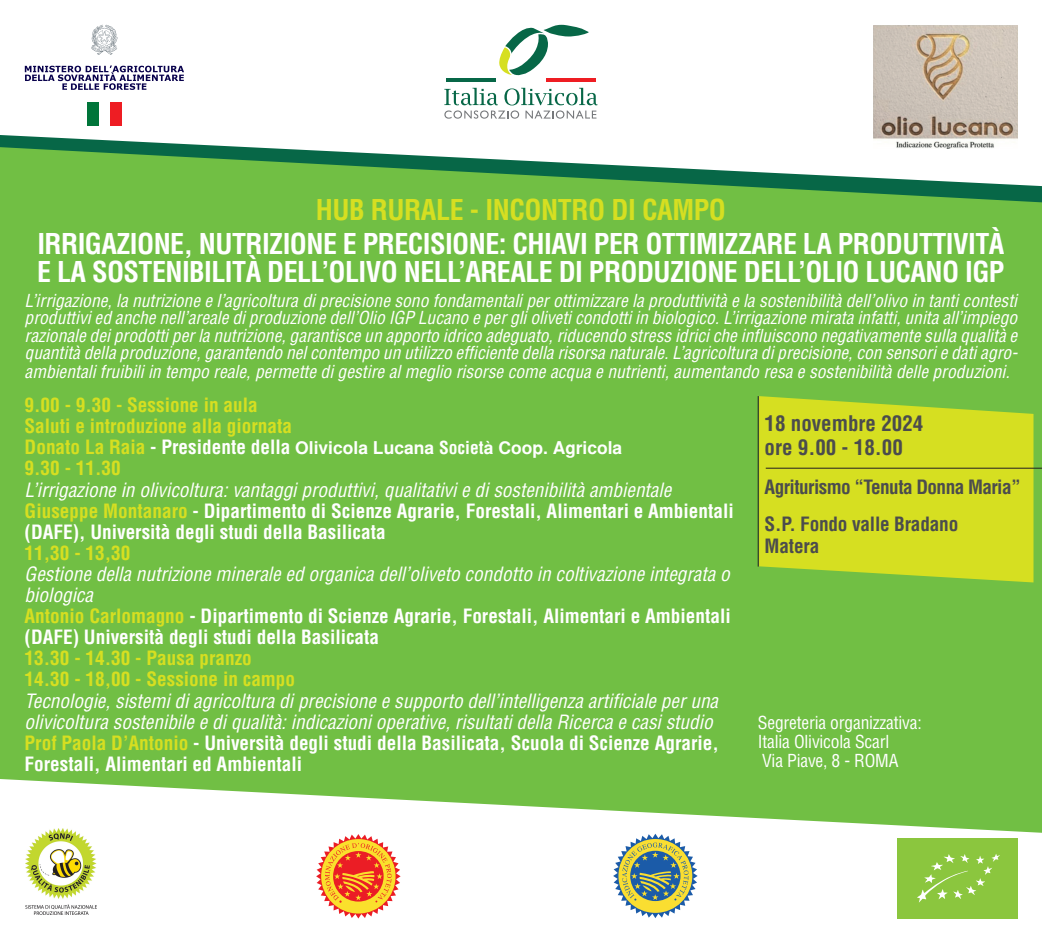
<style>
.page{position:relative;width:1042px;height:943px;background:#fff}
.page>*{position:absolute;margin:0;border:0;box-sizing:border-box;transform-origin:0 0}
.t1{font:700 condensed 28px/28px "Helvetica";letter-spacing:-.02em;color:#fff}
.t2{font:700 condensed 28px "Helvetica";letter-spacing:-.015em;color:#d6df21}
.t3{font:700 condensed 21px/24.5px "Helvetica";color:#4b4c4d}
.t4{font:700 condensed 19.25px/21px "Helvetica";color:#fff}
.t5{font:italic condensed 19.25px/21px "Helvetica";color:#fff}
.t6{font:700 condensed 19.25px/21px "Helvetica";color:#d6df21}
.t7{font:700 condensed 19.25px/36.8px "Helvetica";letter-spacing:-.03em;color:#4b4c4d}
.t8{font:italic condensed 17.5px/17.5px "Helvetica";color:#fff;text-align:justify}
.t9{font:700 17.5px "Nimbus San L";color:#fff}
.t10{font:condensed 17.5px/19.2px "Helvetica";letter-spacing:-.01em;color:#fff}
.s1{font-family:"Helvetica";font-stretch:condensed;font-size:19.25px;color:#d6df21}
.s2{font-family:"Helvetica";font-stretch:condensed;font-size:19.25px}
.s3{font-family:"Helvetica";font-stretch:condensed}
.s4{font-weight:400;font-style:italic}
.s5{color:#d6df21}
.s6{font-weight:700;font-style:normal;color:#d6df21}
.s7{font-weight:700;font-style:normal}
</style>
<div class="page">
<div style="left:0;top:147px;width:1042px;height:632px;background:#71bf44"></div>
<svg style="left:759px;top:396px;width:274px;height:186px;background:#ccdb24"></svg>
<hr style="left:758px;top:396px;width:1px;height:170px;background:#231f20">
<hr style="left:766px;top:468px;width:276px;height:1px;background:#231f20">
<svg style="left:1px;top:779px;width:1041px;height:140px"></svg>
<svg style="left:316px;top:834px;width:84px;height:84px"></svg>
<svg style="left:613px;top:833px;width:84px;height:85px"></svg>
<div style="left:897px;top:838px;width:120px;height:80px;background:#8bc63e"></div>
<svg style="left:917px;top:854px;width:83px;height:48px"></svg>
<svg style="left:91px;top:25px;width:26px;height:30px"></svg>
<div style="left:110px;top:102px;width:12px;height:23px;background:#ee1d23"></div>
<div style="left:87px;top:102px;width:11px;height:23px;background:#00753a"></div>
<svg style="left:25px;top:66px;width:159px;height:24px"></svg>
<hr style="left:446px;top:78px;width:50px;height:4px;background:#076747">
<hr style="left:546px;top:78px;width:50px;height:4px;background:#ee1d23">
<svg style="left:499px;top:25px;width:90px;height:51px"></svg>
<svg style="left:444px;top:88px;width:153px;height:31px"></svg>
<img style="left:26px;top:828px;width:71px;height:86px">
<img style="left:873px;top:26px;width:144px;height:122px">
<h1 class="t2" style="left:316px;top:193px;width:412px">HUB RURALE - INCONTRO DI CAMPO</h1>
<h1 class="t1" style="left:37px;top:230px;width:968px">IRRIGAZIONE, NUTRIZIONE E PRECISIONE: CHIAVI PER OTTIMIZZARE LA PRODUTTIVITÀ<br>E LA SOSTENIBILITÀ DELL’OLIVO NELL’AREALE DI PRODUZIONE DELL’OLIO LUCANO IGP</h1>
<p class="t8" style="left:25px;top:291px;width:994px">L’irrigazione, la nutrizione e l’agricoltura di precisione sono fondamentali per ottimizzare la produttività e la sostenibilità dell’olivo in tanti contesti produttivi ed anche nell’areale di produzione dell’Olio IGP Lucano e per gli oliveti condotti in biologico. L’irrigazione mirata infatti, unita all’impiego razionale dei prodotti per la nutrizione, garantisce un apporto idrico adeguato, riducendo stress idrici che influiscono negativamente sulla qualità e quantità della produzione, garantendo nel contempo un utilizzo efficiente della risorsa naturale. L’agricoltura di precisione, con sensori e dati agro-</p>
<p class="t8" style="left:25px;top:363px;width:986px">ambientali fruibili in tempo reale, permette di gestire al meglio risorse come acqua e nutrienti, aumentando resa e sostenibilità delle produzioni.</p>
<p class="t6" style="left:25px;top:394px;width:269px">9.00 - 9.30 - Sessione in aula<br>Saluti e introduzione alla giornata</p>
<p class="t9" style="left:25px;top:437px;width:599px"><span class="s1">Donato La Raia</span> <span class="s2">- Presidente della</span> Olivicola Lucana <span class="s3">Societ</span>à Coop. Agricola</p>
<p class="t6" style="left:25px;top:457px;width:98px">9.30 - 11.30</p>
<p class="t4" style="left:25px;top:479px;width:711px"><span class="s4">L’irrigazione in olivicoltura: vantaggi produttivi, qualitativi e di sostenibilità ambientale<br></span><span class="s5">Giuseppe Montanaro</span> - Dipartimento di Scienze Agrarie, Forestali, Alimentari e Ambientali (DAFE), Università degli studi della Basilicata</p>
<p class="t6" style="left:25px;top:542px;width:107px">11,30 - 13,30</p>
<p class="t4" style="left:25px;top:563px;width:707px"><span class="s4">Gestione della nutrizione minerale ed organica dell’oliveto condotto in coltivazione integrata o biologica<br></span><span class="s5">Antonio Carlomagno</span> - Dipartimento di Scienze Agrarie, Forestali, Alimentari e Ambientali (DAFE) Università degli studi della Basilicata</p>
<p class="t6" style="left:25px;top:647px;width:272px">13.30 - 14.30 - Pausa pranzo<br>14.30 - 18,00 - Sessione in campo</p>
<p class="t5" style="left:25px;top:689px;width:696px">Tecnologie, sistemi di agricoltura di precisione e supporto dell’intelligenza artificiale per una olivicoltura sostenibile e di qualità: indicazioni operative, risultati della Ricerca e casi studio <span class="s6">Prof Paola D’Antonio</span> <span class="s7">- Università degli studi della Basilicata, Scuola di Scienze Agrarie, Forestali, Alimentari ed Ambientali</span></p>
<p class="t3" style="left:764px;top:411px;width:160px">18 novembre 2024 ore 9.00 - 18.00</p>
<p class="t7" style="left:764px;top:468px;width:258px">Agriturismo “Tenuta Donna Maria”<br>S.P. Fondo valle Bradano</p>
<p class="t7" style="left:764px;top:527px;width:56px">Matera</p>
<p class="t10" style="left:758px;top:712px;width:165px">Segreteria organizzativa:<br>Italia Olivicola Scarl<br>Via Piave, 8 - ROMA</p>
</div>
